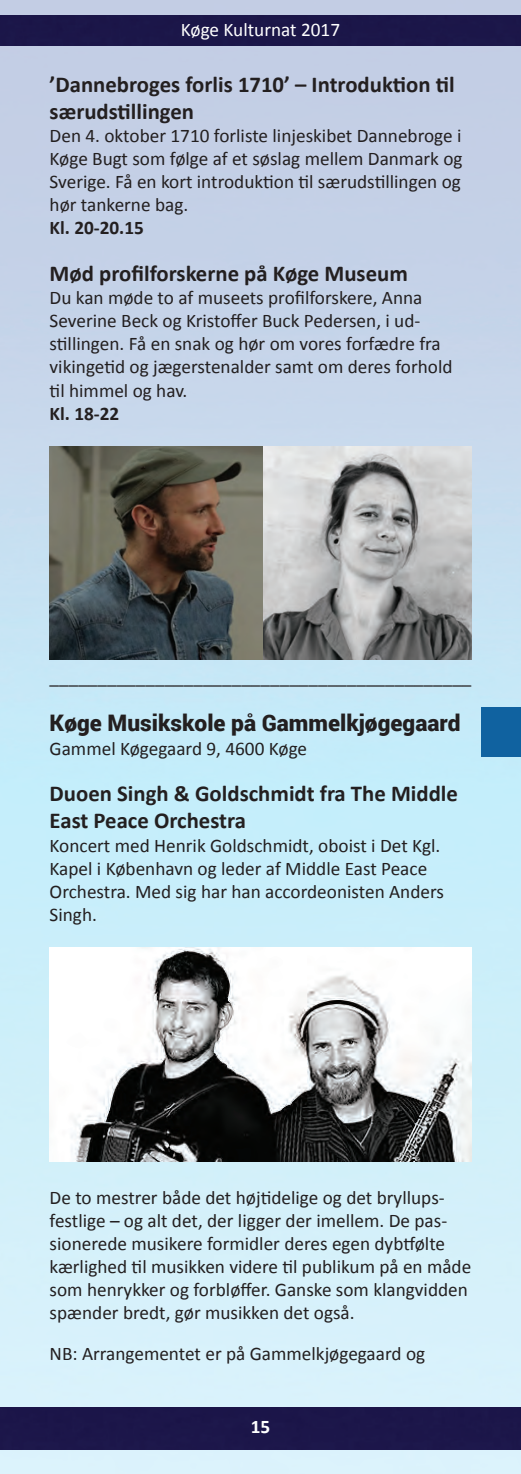
<style>
.page{position:relative;width:521px;height:1474px;background:#fff}
.page>*{position:absolute;margin:0;border:0;box-sizing:border-box;transform-origin:0 0}
.t1{font:700 22.75px/27.3px "Calibri";color:#231f20}
.t2{font:900 22.75px "Roboto";color:#231f20}
.t3{font:19.25px/23.1px "Calibri";color:#231f20}
.t4{font:700 19.25px "Calibri";color:#231f20}
.t5{font:19.25px "Calibri";color:#fff}
.t6{font:700 19.25px "Calibri";color:#fff}
</style>
<div class="page">
<img style="left:0;top:0;width:521px;height:1473px">
<div style="left:0;top:1407px;width:521px;height:42px;background:#1c164a"></div>
<div style="left:0;top:16px;width:521px;height:30px;background:#1b1649"></div>
<img style="left:50px;top:446px;width:421px;height:214px">
<img style="left:50px;top:947px;width:421px;height:214px">
<div style="left:482px;top:706px;width:39px;height:50px;background:#1062a0"></div>
<p class="t5" style="left:181px;top:17px;width:161px">Køge Kulturnat 2017</p>
<p class="t1" style="left:50px;top:70px;width:406px">’Dannebroges forlis 1710’ – Introduktion til særudstillingen</p>
<p class="t3" style="left:50px;top:124px;width:414px;text-align:justify">Den 4. oktober 1710 forliste linjeskibet Dannebroge i Køge Bugt som følge af et søslag mellem Danmark og Sverige. Få en kort introduktion til særudstillingen og hør tankerne bag.</p>
<p class="t4" style="left:50px;top:216px;width:96px">Kl. 20-20.15</p>
<p class="t1" style="left:50px;top:260px;width:360px">Mød profilforskerne på Køge Museum</p>
<p class="t3" style="left:50px;top:286px;width:374px">Du kan møde to af museets profilforskere, Anna</p>
<p class="t3" style="left:50px;top:309px;width:404px">Severine Beck og Kristoffer Buck Pedersen, i ud&shy;stillingen. Få en snak og hør om vores forfædre fra vikingetid og jægerstenalder samt om deres forhold til himmel og hav.</p>
<p class="t4" style="left:50px;top:401px;width:71px">Kl. 18-22</p>
<p class="t3" style="left:50px;top:665px;width:423px">____________________________________________</p>
<p class="t2" style="left:50px;top:707px;width:412px">Køge Musikskole på Gammelkjøgegaard</p>
<p class="t3" style="left:50px;top:736px;width:259px">Gammel Køgegaard 9, 4600 Køge</p>
<p class="t1" style="left:50px;top:780px;width:410px">Duoen Singh &amp; Goldschmidt fra The Middle<br>East Peace Orchestra</p>
<p class="t3" style="left:50px;top:833px;width:396px">Koncert med Henrik Goldschmidt, oboist i Det Kgl.<br>Kapel i København og leder af Middle East Peace Orchestra. Med sig har han accordeonisten Anders Singh.</p>
<p class="t3" style="left:50px;top:1185px;width:423px">De to mestrer både det højtidelige og det bryllups&shy;festlige – og alt det, der ligger der imellem. De pas&shy;sionerede musikere formidler deres egen dybtfølte kærlighed til musikken videre til publikum på en måde som henrykker og forbløffer. Ganske som klangvidden spænder bredt, gør musikken det også.</p>
<p class="t3" style="left:50px;top:1341px;width:377px">NB: Arrangementet er på Gammelkjøgegaard og</p>
<p class="t6" style="left:251px;top:1413px;width:21px">15</p>
</div>
